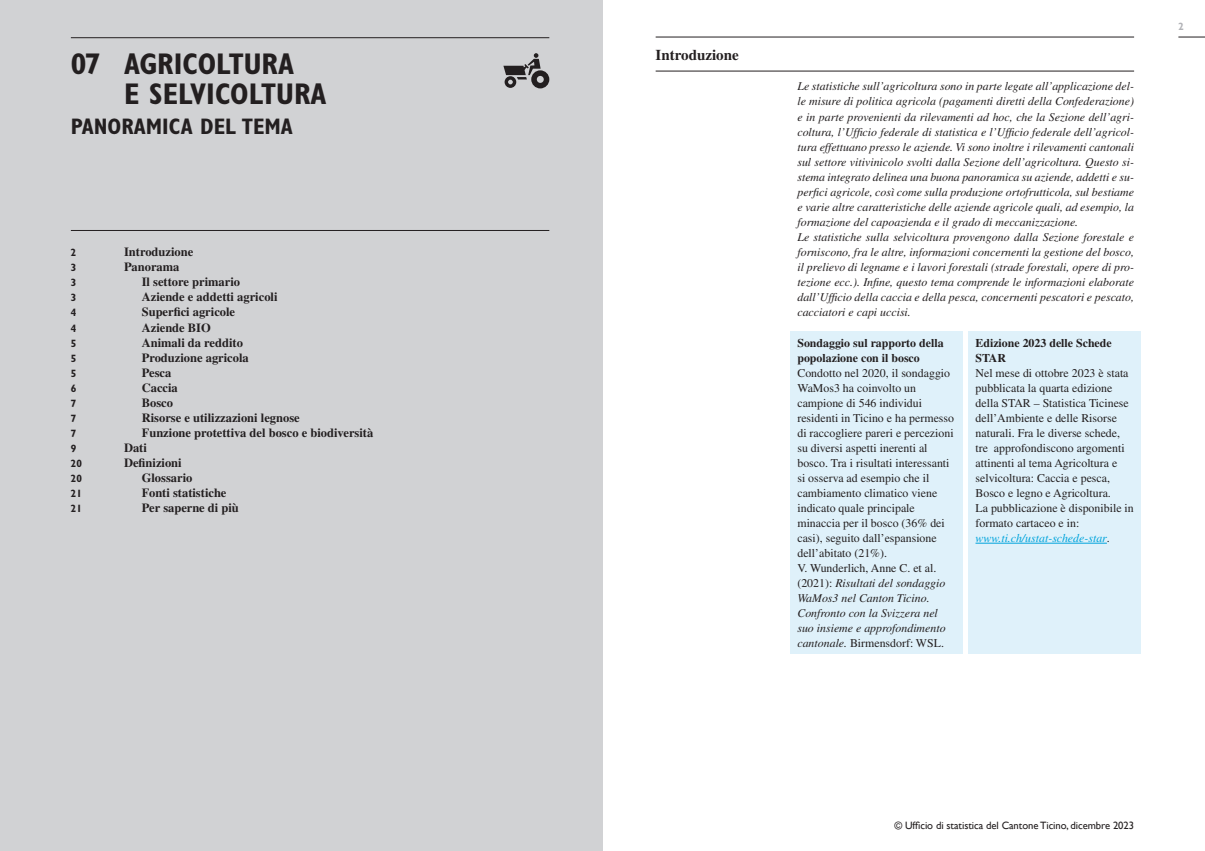
<style>
.page{position:relative;width:1205px;height:851px;background:#fff}
.page>*{position:absolute;margin:0;border:0;box-sizing:border-box;transform-origin:0 0}
.t1{font:700 condensed 30px/30px "Gill Sans MT Std";color:#231f20}
.t2{font:700 condensed 22.5px "Gill Sans MT Std";color:#231f20}
.t3{font:700 15px "Times LT Std";color:#231f20}
.t4{font:700 12.5px "Times LT Std";color:#231f20}
.t5{font:italic 11.88px/15px "Times LT Std";color:#231f20}
.t6{font:11.88px/15px "Times LT Std";color:#231f20}
.t7{font:700 11.88px/15px "Times LT Std";color:#231f20}
.t8{font:10.62px "Gill Sans";letter-spacing:-.005em;color:#231f20}
.t9{font:700 condensed 10.62px "Gill Sans MT Std";letter-spacing:-.005em;color:#231f20}
.t10{font:700 condensed 10.62px "Gill Sans MT Std";color:#b2b3b7}
.s1{font-style:italic}
.s2{font-style:italic;color:#00a4dc}
</style>
<div class="page">
<svg style="left:1178px;top:37px;width:27px;height:1px"></svg>
<hr style="left:656px;top:37px;width:478px;height:1px;background:#231f20">
<div style="left:0;top:0;width:602px;height:850px;background:#d1d2d4"></div>
<svg style="left:503px;top:53px;width:46px;height:35px"></svg>
<hr style="left:656px;top:71px;width:478px;height:1px;background:#231f20">
<div style="left:968px;top:331px;width:173px;height:323px;background:#dff1fa"></div>
<hr style="left:975px;top:543px;width:132px;height:1px;background:#00a4dc">
<div style="left:790px;top:331px;width:173px;height:323px;background:#dff1fa"></div>
<hr style="left:71px;top:37px;width:478px;height:1px;background:#231f20">
<hr style="left:71px;top:230px;width:478px;height:1px;background:#231f20">
<h1 class="t1" style="left:124px;top:48px;width:204px;text-indent:-53px">07 AGRICOLTURA<br>E SELVICOLTURA</h1>
<h2 class="t2" style="left:71px;top:113px;width:223px">PANORAMICA DEL TEMA</h2>
<p class="t9" style="left:71px;top:246px;width:7px">2</p>
<p class="t4" style="left:124px;top:244px;width:71px">Introduzione</p>
<p class="t9" style="left:71px;top:261px;width:7px">3</p>
<p class="t4" style="left:124px;top:259px;width:57px">Panorama</p>
<p class="t9" style="left:71px;top:276px;width:7px">3</p>
<p class="t4" style="left:142px;top:274px;width:100px">Il settore primario</p>
<p class="t9" style="left:71px;top:291px;width:7px">3</p>
<p class="t4" style="left:142px;top:289px;width:137px">Aziende e addetti agricoli</p>
<p class="t9" style="left:71px;top:306px;width:7px">4</p>
<p class="t4" style="left:142px;top:305px;width:95px">Superfici agricole</p>
<p class="t9" style="left:71px;top:321px;width:7px">4</p>
<p class="t4" style="left:142px;top:320px;width:71px">Aziende BIO</p>
<p class="t9" style="left:71px;top:336px;width:7px">5</p>
<p class="t4" style="left:142px;top:335px;width:103px">Animali da reddito</p>
<p class="t9" style="left:71px;top:352px;width:7px">5</p>
<p class="t4" style="left:142px;top:350px;width:109px">Produzione agricola</p>
<p class="t9" style="left:71px;top:367px;width:7px">5</p>
<p class="t4" style="left:142px;top:365px;width:31px">Pesca</p>
<p class="t9" style="left:71px;top:382px;width:7px">6</p>
<p class="t4" style="left:142px;top:380px;width:38px">Caccia</p>
<p class="t9" style="left:71px;top:397px;width:7px">7</p>
<p class="t4" style="left:142px;top:395px;width:33px">Bosco</p>
<p class="t9" style="left:71px;top:412px;width:7px">7</p>
<p class="t4" style="left:142px;top:410px;width:159px">Risorse e utilizzazioni legnose</p>
<p class="t9" style="left:71px;top:427px;width:7px">7</p>
<p class="t4" style="left:142px;top:425px;width:233px">Funzione protettiva del bosco e biodiversità</p>
<p class="t9" style="left:71px;top:442px;width:7px">9</p>
<p class="t4" style="left:124px;top:440px;width:24px">Dati</p>
<p class="t9" style="left:71px;top:457px;width:13px">20</p>
<p class="t4" style="left:124px;top:455px;width:59px">Definizioni</p>
<p class="t9" style="left:71px;top:472px;width:13px">20</p>
<p class="t4" style="left:142px;top:470px;width:52px">Glossario</p>
<p class="t9" style="left:71px;top:487px;width:13px">21</p>
<p class="t4" style="left:142px;top:485px;width:86px">Fonti statistiche</p>
<p class="t9" style="left:71px;top:502px;width:13px">21</p>
<p class="t4" style="left:142px;top:500px;width:99px">Per saperne di più</p>
<p class="t3" style="left:656px;top:46px;width:85px">Introduzione</p>
<p class="t5" style="left:797px;top:79px;width:338px">Le statistiche sull’agricoltura sono in parte legate all’applicazione del&shy;le misure di politica agricola (pagamenti diretti della Confederazione) e in parte provenienti da rilevamenti ad hoc, che la Sezione dell’agri&shy;coltura, l’Ufficio federale di statistica e l’Ufficio federale dell’agricol&shy;tura effettuano presso le aziende. Vi sono inoltre i rilevamenti cantonali sul settore vitivinicolo svolti dalla Sezione dell’agricoltura. Questo si&shy;stema integrato delinea una buona panoramica su aziende, addetti e su&shy;perfici agricole, così come sulla produzione ortofrutticola, sul bestiame e varie altre caratteristiche delle aziende agricole quali, ad esempio, la formazione del capoazienda e il grado di meccanizzazione.<br>Le statistiche sulla selvicoltura provengono dalla Sezione forestale e forniscono, fra le altre, informazioni concernenti la gestione del bosco, il prelievo di legname e i lavori forestali (strade forestali, opere di pro&shy;tezione ecc.). Infine, questo tema comprende le informazioni elaborate dall’Ufficio della caccia e della pesca, concernenti pescatori e pescato, cacciatori e capi uccisi.</p>
<p class="t7" style="left:797px;top:335px;width:148px">Sondaggio sul rapporto della popolazione con il bosco</p>
<p class="t6" style="left:797px;top:365px;width:158px">Condotto nel 2020, il sondaggio<br>WaMos3 ha coinvolto un campione di 546 individui residenti in Ticino e ha permesso di raccogliere pareri e percezioni su diversi aspetti inerenti al bosco. Tra i risultati interessanti si osserva ad esempio che il cambiamento climatico viene indicato quale principale minaccia per il bosco (36% dei casi), seguito dall’espansione dell’abitato (21%).<br>V. Wunderlich, Anne C. et al. (2021): <span class="s1">Risultati del sondaggio<br>WaMos3 nel Canton Ticino.<br>Confronto con la Svizzera nel suo insieme e approfondimento cantonale.</span> Birmensdorf: WSL.</p>
<p class="t7" style="left:975px;top:335px;width:138px">Edizione 2023 delle Schede<br>STAR</p>
<p class="t6" style="left:975px;top:365px;width:160px">Nel mese di ottobre 2023 è stata pubblicata la quarta edizione della STAR – Statistica Ticinese dell’Ambiente e delle Risorse naturali. Fra le diverse schede, tre approfondiscono argomenti attinenti al tema Agricoltura e selvicoltura: Caccia e pesca,<br>Bosco e legno e Agricoltura.<br>La pubblicazione è disponibile in formato cartaceo e in: <span class="s2">www.ti.ch/ustat-schede-star</span>.</p>
<p class="t10" style="left:1178px;top:20px;width:7px">2</p>
<p class="t8" style="left:894px;top:818px;width:241px">© Ufficio di statistica del Cantone Ticino, dicembre 2023</p>
</div>
